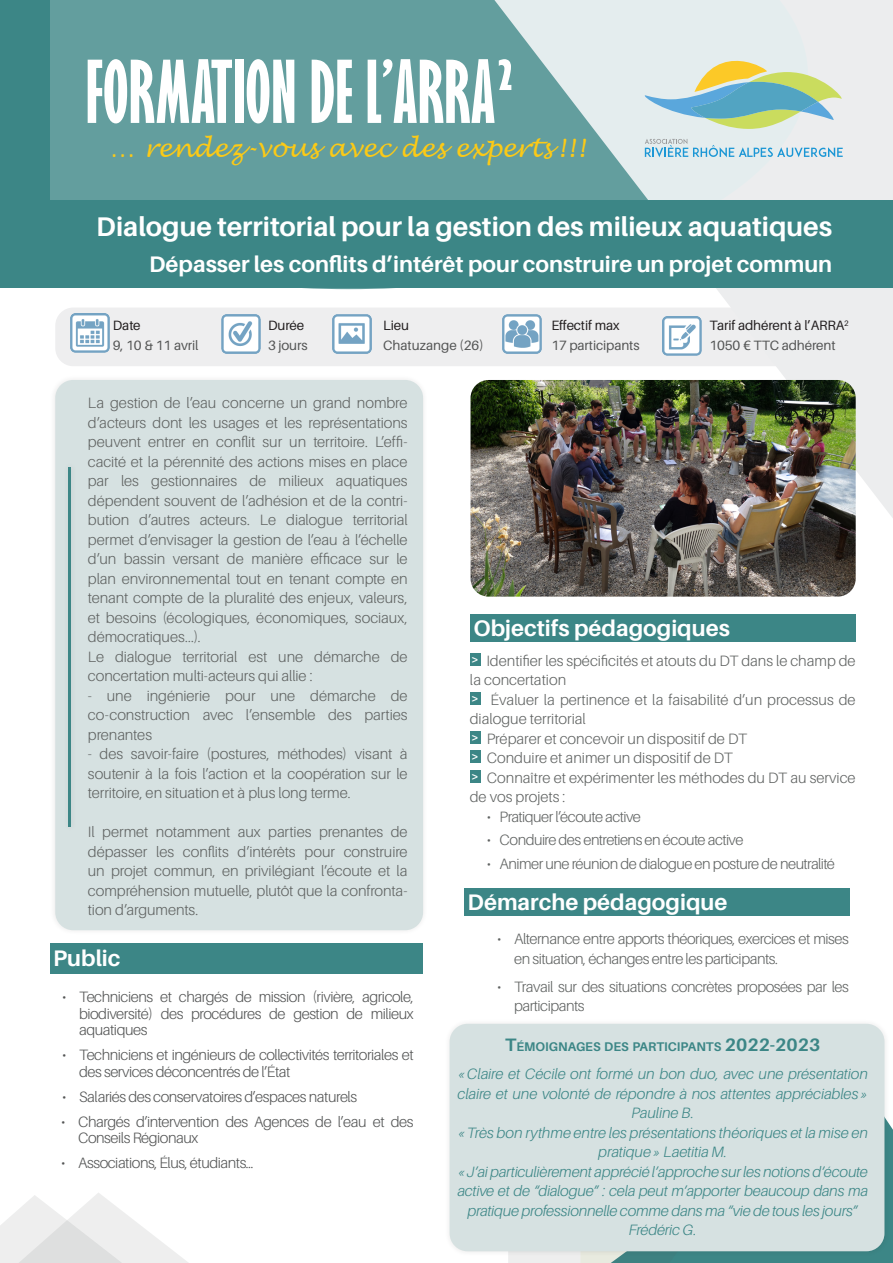
<style>
.page{position:relative;width:893px;height:1263px;background:#fff}
.page>*{position:absolute;margin:0;border:0;box-sizing:border-box;transform-origin:0 0}
.t1{font:700 extra-condensed 79.5px "Gill Sans";color:#fff}
.t2{font:700 27px "Aileron";color:#fff}
.t3{font:italic 25.5px "Lucida Handwriting";color:#fcca16}
.t4{font:700 22.5px "Aileron";color:#fff}
.Texte_Standard{font:300 15px/19.5px "Aileron";letter-spacing:-.005em;color:#606362;text-align:justify}
.Texte_Standard-2{font:italic 300 15px/19.5px "Aileron";letter-spacing:-.01em;color:#3c8686;text-align:center}
.t5{font:300 15px/16.5px "Aileron";letter-spacing:-.03em;color:#545555}
.Texte_Standard-3{font:300 15px/19.5px "Aileron";letter-spacing:-.03em;color:#606362}
.Texte_Standard-4{font:300 15px "Aileron";letter-spacing:-.035em;color:#606362}
.Texte_Standard-5{font:300 15px "Aileron";letter-spacing:-.04em;color:#606362}
.t6{font:13.5px "Aileron";letter-spacing:-.01em;color:#545555}
.t7{font:13.5px "Aileron";letter-spacing:-.01em;color:#231f20}
._2_-_Horaire{font:700 12.6px "Aileron";color:#3c8686}
.t8{font:700 12px "Aileron";color:#fff}
.s1{font-size:18px}
</style>
<div class="page">
<div style="left:55px;top:308px;width:783px;height:58px;background:#eeeeef;border-radius:18px"></div>
<svg style="left:505px;top:0;width:388px;height:518px;fill:#ecedee"></svg>
<svg style="left:50px;top:0;width:758px;height:289px;background:#80afaf"></svg>
<svg style="left:641px;top:38px;width:202px;height:91px;background:#c4d9cb"></svg>
<svg style="left:645px;top:139px;width:198px;height:18px;background:#bcd9e6"></svg>
<svg style="left:0;top:1193px;width:188px;height:70px"></svg>
<svg style="left:508px;top:1257px;width:306px;height:6px;background:#79a8a7"></svg>
<img style="left:502px;top:314px;width:39px;height:39px">
<img style="left:663px;top:316px;width:38px;height:39px">
<img style="left:332px;top:314px;width:40px;height:39px">
<img style="left:222px;top:314px;width:39px;height:39px">
<img style="left:70px;top:313px;width:39px;height:39px">
<div style="left:50px;top:374px;width:379px;height:562px;background:#fafafa"></div>
<div style="left:55px;top:380px;width:368px;height:550px;background:#d6e1e1;border-radius:18px"></div>
<div style="left:63px;top:461px;width:14px;height:371px;background:#201d1e;opacity:.1"></div>
<hr style="left:69px;top:467px;width:2px;height:359px;background:#3c8686">
<img style="left:470px;top:380px;width:386px;height:217px">
<div style="left:444px;top:1018px;width:446px;height:239px;background:#201d1e;opacity:.1"></div>
<div style="left:450px;top:1024px;width:434px;height:227px;background:#d6e1e1;border-radius:18px"></div>
<div style="left:0;top:200px;width:893px;height:88px;background:#3c8686"></div>
<div style="left:0;top:0;width:50px;height:257px;background:#3c8686"></div>
<div style="left:470px;top:614px;width:386px;height:28px;background:#3c8686"></div>
<div style="left:50px;top:943px;width:373px;height:31px;background:#3c8686"></div>
<div style="left:464px;top:888px;width:386px;height:28px;background:#3c8686"></div>
<div style="left:470px;top:653px;width:11px;height:12px;background:#3c8686"></div>
<div style="left:470px;top:692px;width:11px;height:12px;background:#3c8686"></div>
<div style="left:470px;top:731px;width:11px;height:12px;background:#3c8686"></div>
<div style="left:470px;top:751px;width:11px;height:12px;background:#3c8686"></div>
<div style="left:470px;top:770px;width:11px;height:12px;background:#3c8686"></div>
<p class="t1" style="left:86px;top:44px;width:431px">FORMATION DE L’ARRA²</p>
<p class="t3" style="left:110px;top:132px;width:477px">… rendez-vous avec des experts !!!</p>
<p class="t2" style="left:96px;top:212px;width:737px">Dialogue territorial pour la gestion des milieux aquatiques</p>
<p class="t4" style="left:149px;top:252px;width:685px">Dépasser les conflits d’intérêt pour construire un projet commun</p>
<p class="t7" style="left:113px;top:318px;width:29px">Date</p>
<p class="t6" style="left:113px;top:337px;width:87px">9, 10 &amp; 11 avril</p>
<p class="t7" style="left:268px;top:318px;width:38px">Durée</p>
<p class="t6" style="left:268px;top:337px;width:41px">3 jours</p>
<p class="t7" style="left:383px;top:318px;width:27px">Lieu</p>
<p class="t6" style="left:383px;top:337px;width:102px">Chatuzange (26)</p>
<p class="t7" style="left:551px;top:318px;width:70px">Effectif max</p>
<p class="t6" style="left:551px;top:337px;width:90px">17 participants</p>
<p class="t7" style="left:709px;top:318px;width:141px">Tarif adhérent à l’ARRA<sup>2</sup></p>
<p class="t6" style="left:709px;top:337px;width:128px">1050 € TTC adhérent</p>
<p class="Texte_Standard" style="left:88px;top:393px;width:321px">La gestion de l’eau concerne un grand nombre d’acteurs dont les usages et les représentations peuvent entrer en conflit sur un territoire. L’effi&shy;cacité et la pérennité des actions mises en place par les gestionnaires de milieux aquatiques dépendent souvent de l’adhésion et de la contri&shy;bution d’autres acteurs. Le dialogue territorial permet d’envisager la gestion de l’eau à l’échelle d’un bassin versant de manière efficace sur le plan environnemental tout en tenant compte en tenant compte de la pluralité des enjeux, valeurs, et besoins (écologiques, économiques, sociaux, démocratiques...).</p>
<p class="Texte_Standard" style="left:88px;top:647px;width:321px">Le dialogue territorial est une démarche de concertation multi-acteurs qui allie :</p>
<p class="Texte_Standard" style="left:88px;top:686px;width:321px">- une ingénierie pour une démarche de co-construction avec l’ensemble des parties prenantes</p>
<p class="Texte_Standard" style="left:88px;top:744px;width:321px">- des savoir-faire (postures, méthodes) visant à soutenir à la fois l’action et la coopération sur le territoire, en situation et à plus long terme.</p>
<p class="Texte_Standard" style="left:88px;top:822px;width:321px">Il permet notamment aux parties prenantes de dépasser les conflits d’intérêts pour construire un projet commun, en privilégiant l’écoute et la compréhension mutuelle, plutôt que la confronta&shy;tion d’arguments.</p>
<p class="t4" style="left:53px;top:946px;width:69px">Public</p>
<p class="t5" style="left:79px;top:989px;width:336px;text-align:justify;text-indent:-17px">• Techniciens et chargés de mission (rivière, agricole, biodiversité) des procédures de gestion de milieux aquatiques</p>
<p class="t5" style="left:79px;top:1047px;width:336px;text-indent:-17px">• Techniciens et ingénieurs de collectivités territoriales et des services déconcentrés de l’État</p>
<p class="t5" style="left:62px;top:1088px;width:297px">• Salariés des conservatoires d’espaces naturels</p>
<p class="t5" style="left:78px;top:1113px;width:337px;text-indent:-17px">• Chargés d’intervention des Agences de l’eau et des<br>Conseils Régionaux</p>
<p class="t5" style="left:61px;top:1155px;width:194px">• Associations, Élus, étudiants…</p>
<p class="t4" style="left:474px;top:615px;width:258px">Objectifs pédagogiques</p>
<p class="Texte_Standard" style="left:470px;top:651px;width:387px;text-indent:17px">Identifier les spécificités et atouts du DT dans le champ de la concertation</p>
<p class="t8" style="left:471px;top:691px;width:9px">&gt;</p>
<p class="t8" style="left:471px;top:652px;width:9px">&gt;</p>
<p class="Texte_Standard" style="left:470px;top:690px;width:387px;text-indent:21px">Évaluer la pertinence et la faisabilité d’un processus de dialogue territorial</p>
<p class="t8" style="left:471px;top:730px;width:9px">&gt;</p>
<p class="Texte_Standard" style="left:487px;top:729px;width:262px">Préparer et concevoir un dispositif de DT</p>
<p class="t8" style="left:471px;top:749px;width:9px">&gt;</p>
<p class="Texte_Standard" style="left:487px;top:748px;width:248px">Conduire et animer un dispositif de DT</p>
<p class="t8" style="left:471px;top:769px;width:9px">&gt;</p>
<p class="Texte_Standard" style="left:470px;top:768px;width:387px;text-indent:17px">Connaître et expérimenter les méthodes du DT au service de vos projets :</p>
<p class="Texte_Standard-4" style="left:487px;top:808px;width:156px">• Pratiquer l’écoute active</p>
<p class="Texte_Standard-4" style="left:487px;top:832px;width:258px">• Conduire des entretiens en écoute active</p>
<p class="Texte_Standard-5" style="left:487px;top:855px;width:350px">• Animer une réunion de dialogue en posture de neutralité</p>
<p class="t4" style="left:468px;top:890px;width:261px">Démarche pédagogique</p>
<p class="Texte_Standard-3" style="left:514px;top:929px;width:336px;text-indent:-17px">• Alternance entre apports théoriques, exercices et mises en situation, échanges entre les participants.</p>
<p class="Texte_Standard-3" style="left:514px;top:977px;width:336px;text-indent:-17px">• Travail sur des situations concrètes proposées par les participants</p>
<p class="_2_-_Horaire" style="left:505px;top:1040px;width:316px"><span class="s1">T</span>ÉMOIGNAGES DES PARTICIPANTS <span class="s1">2022-2023</span></p>
<p class="Texte_Standard-2" style="left:457px;top:1064px;width:412px">«Claire et Cécile ont formé un bon duo, avec une présentation claire et une volonté de répondre à nos attentes appréciables »<br>Pauline B.</p>
<p class="Texte_Standard-2" style="left:457px;top:1123px;width:412px">«Très bon rythme entre les présentations théoriques et la mise en pratique» Laetitia M.</p>
<p class="Texte_Standard-2" style="left:457px;top:1162px;width:412px">«J’ai particulièrement apprécié l’approche sur les notions d’écoute active et de “dialogue” : cela peut m’apporter beaucoup dans ma pratique professionnelle comme dans ma “vie de tous les jours”</p>
<p class="Texte_Standard-2" style="left:629px;top:1220px;width:70px">Frédéric G.</p>
</div>
